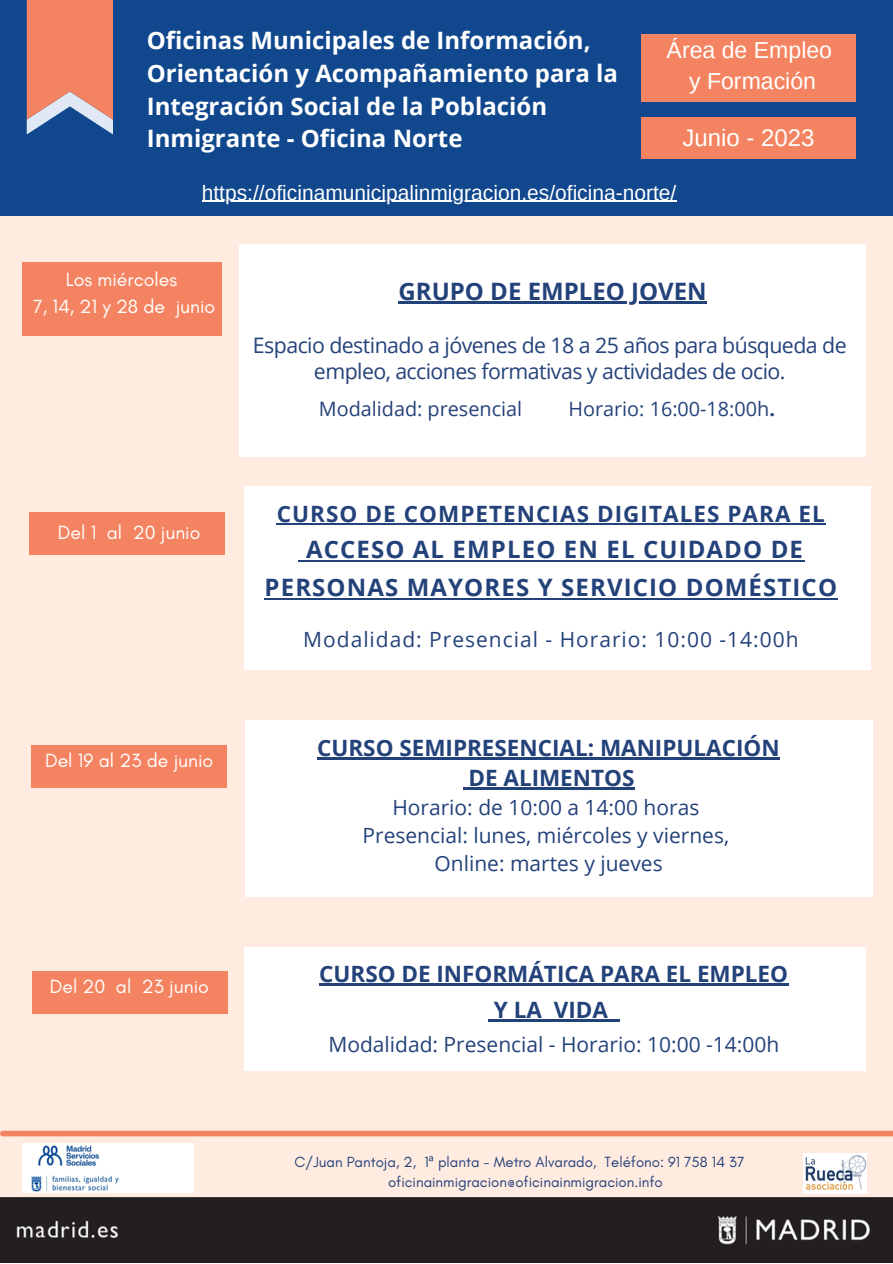
<style>
.page{position:relative;width:893px;height:1264px;background:#fff}
.page>*{position:absolute;margin:0;border:0;box-sizing:border-box;transform-origin:0 0}
.t1{font:700 24px/32.5px "Open Sans";color:#fff}
.t2{font:700 24px/37.7px "Open Sans";letter-spacing:.045em;color:#24427a;text-align:center}
.t3{font:700 24px "Open Sans";color:#24427a}
.t4{font:24px "Arimo";color:#fff}
.t5{font:23.1px "Arimo";color:#fff}
.t6{font:700 22.5px "Open Sans";color:#24427a}
.t7{font:700 22.5px "Open Sans";letter-spacing:.045em;color:#24427a}
.t8{font:21.3px/26.5px "Open Sans";letter-spacing:-.025em;color:#24427a;text-align:center}
.t9{font:21px "Open Sans";color:#24427a}
.t10{font:21px "Arimo";color:#fff}
.t11{font:21px "Open Sans";letter-spacing:.045em;color:#24427a}
.t12{font:19.8px "Open Sans";color:#24427a}
.t13{font:19.5px "Glacial Indifference";color:#fff}
.t14{font:15px "Glacial Indifference";color:#24427a}
.s1{font-weight:700}
.s2{font-family:"Noto Sans"}
</style>
<div class="page">
<div style="left:0;top:0;width:892px;height:1262px;background:#ffebe0"></div>
<div style="left:0;top:0;width:892px;height:216px;background:#10478d"></div>
<div style="left:640px;top:34px;width:215px;height:67px;background:#f48461"></div>
<div style="left:0;top:1197px;width:892px;height:65px;background:#231f20"></div>
<div style="left:640px;top:117px;width:215px;height:42px;background:#f48461"></div>
<div style="left:3px;top:1130px;width:889px;height:6px;background:#f48461"></div>
<img style="left:803px;top:1153px;width:63px;height:39px">
<img style="left:23px;top:1143px;width:171px;height:49px">
<svg style="left:27px;top:0;width:86px;height:134px;background:#da8875"></svg>
<div style="left:239px;top:244px;width:626px;height:213px;background:#fff"></div>
<div style="left:23px;top:262px;width:199px;height:73px;background:#f48461"></div>
<hr style="left:398px;top:301px;width:308px;height:2px;background:#24427a">
<hr style="left:202px;top:201px;width:474px;height:1px;background:#fff">
<div style="left:244px;top:486px;width:626px;height:183px;background:#fff"></div>
<div style="left:30px;top:512px;width:195px;height:43px;background:#f48461"></div>
<hr style="left:277px;top:523px;width:548px;height:2px;background:#24427a">
<svg style="left:298px;top:560px;width:8px;height:2px"></svg>
<hr style="left:306px;top:560px;width:498px;height:2px;background:#24427a">
<hr style="left:264px;top:597px;width:574px;height:2px;background:#24427a">
<div style="left:32px;top:745px;width:195px;height:43px;background:#f48461"></div>
<div style="left:245px;top:720px;width:627px;height:177px;background:#fff"></div>
<hr style="left:317px;top:757px;width:463px;height:2px;background:#24427a">
<hr style="left:468px;top:787px;width:166px;height:2px;background:#24427a">
<div style="left:244px;top:946px;width:621px;height:124px;background:#fff"></div>
<div style="left:32px;top:971px;width:195px;height:43px;background:#f48461"></div>
<hr style="left:319px;top:983px;width:469px;height:2px;background:#24427a">
<svg style="left:488px;top:1019px;width:6px;height:2px"></svg>
<hr style="left:494px;top:1019px;width:48px;height:2px;background:#24427a">
<svg style="left:542px;top:1019px;width:11px;height:2px"></svg>
<hr style="left:553px;top:1019px;width:55px;height:2px;background:#24427a">
<svg style="left:608px;top:1019px;width:11px;height:2px"></svg>
<p class="t1" style="left:147px;top:24px;width:445px">Oficinas Municipales de Información,</p>
<p class="t1" style="left:147px;top:56px;width:472px">Orientación y Acompañamiento para la<br>Integración Social de la Población<br>Inmigrante - Oficina Norte</p>
<p class="t5" style="left:666px;top:37px;width:167px">Área de Empleo</p>
<p class="t5" style="left:689px;top:68px;width:128px">y Formación</p>
<p class="t4" style="left:682px;top:124px;width:133px">Junio - 2023</p>
<p class="t10" style="left:202px;top:181px;width:476px">https://oficinamunicipalinmigracion.es/oficina-norte/</p>
<p class="t13" style="left:66px;top:267px;width:113px">Los miércoles</p>
<p class="t13" style="left:33px;top:294px;width:184px">7, 14, 21 y 28 de junio</p>
<p class="t13" style="left:58px;top:521px;width:144px">Del 1 al 20 junio</p>
<p class="t13" style="left:45px;top:748px;width:170px">Del 19 al 23 de junio</p>
<p class="t13" style="left:50px;top:974px;width:160px">Del 20 al 23 junio</p>
<p class="t3" style="left:398px;top:274px;width:309px">GRUPO DE EMPLEO JOVEN</p>
<p class="t8" style="left:253px;top:331px;width:595px">Espacio destinado a jóvenes de 18 a 25 años para búsqueda de empleo, acciones formativas y actividades de ocio.</p>
<p class="t12" style="left:319px;top:395px;width:205px">Modalidad: presencial</p>
<p class="t12" style="left:568px;top:395px;width:208px">Horario: 16:00-18:00h<span class="s1">.</span></p>
<p class="t7" style="left:277px;top:497px;width:549px">CURSO DE COMPETENCIAS DIGITALES PARA EL</p>
<p class="t2" style="left:264px;top:530px;width:574px">ACCESO AL EMPLEO EN EL CUIDADO DE<br>PERSONAS MAYORES Y SERVICIO DOMÉSTICO</p>
<p class="t11" style="left:303px;top:624px;width:497px">Modalidad: Presencial - Horario: 10:00 -14:00h</p>
<p class="t6" style="left:317px;top:732px;width:464px">CURSO SEMIPRESENCIAL: MANIPULACIÓN</p>
<p class="t6" style="left:468px;top:762px;width:167px">DE ALIMENTOS</p>
<p class="t9" style="left:392px;top:792px;width:308px">Horario: de 10:00 a 14:00 horas</p>
<p class="t9" style="left:362px;top:820px;width:368px">Presencial: lunes, miércoles y viernes,</p>
<p class="t9" style="left:434px;top:848px;width:230px">Online: martes y jueves</p>
<p class="t6" style="left:319px;top:957px;width:470px">CURSO DE INFORMÁTICA PARA EL EMPLEO</p>
<p class="t6" style="left:494px;top:993px;width:115px">Y LA VIDA</p>
<p class="t9" style="left:328px;top:1029px;width:452px">Modalidad: Presencial - Horario: 10:00 -14:00h</p>
<p class="t14" style="left:294px;top:1152px;width:451px">C/Juan Pantoja, 2, 1<span class="s2">ª</span> planta - Metro Alvarado, Teléfono: 91 758 14 37</p>
<p class="t14" style="left:388px;top:1172px;width:276px">oficinainmigracion@oficinainmigracion.info</p>
</div>
